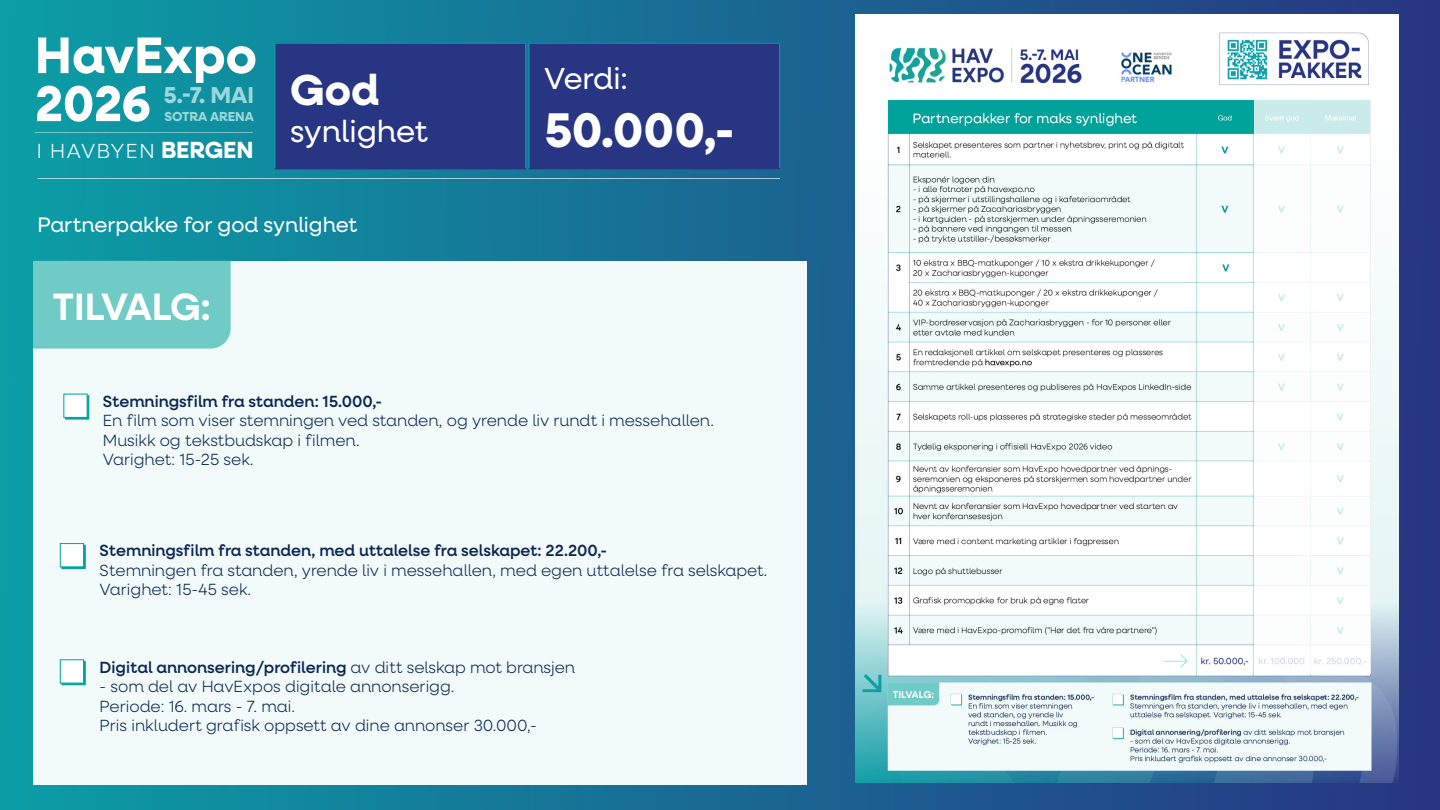
<style>
.page{position:relative;width:1440px;height:810px;background:#fff}
.page>*{position:absolute;margin:0;border:0;box-sizing:border-box;transform-origin:0 0}
.t1{font:700 51.6px "Neulis Neue";color:#fff}
.t2{font:700 48.82px "Neulis Neue";color:#fff}
.t3{font:700 43.5px "Neulis Neue";color:#fff}
.t4{font:600 38.25px "Neulis Neue";letter-spacing:-.02em;color:#fff}
.t5{font:30.9px "Neulis Neue";color:#fff}
.t6{font:30.45px "Neulis Neue";letter-spacing:-.015em;color:#fff}
.t7{font:700 23.1px "Neulis Neue";color:#9bd8db}
.t8{font:21.08px "Neulis Neue";color:#fff}
.t9{font:300 20.4px "Neulis Neue";letter-spacing:.08em;color:#fff}
.t10{font:300 16.2px/19.5px "Neulis Neue";color:#0c2653}
.t11{font:500 16.2px "Neulis Neue";color:#0c2653}
.t12{font:700 13.12px "Neulis Neue";color:#9bd8db}
.s1{font-size:50.62px;color:#fff}
.s2{font-weight:700;font-size:23.48px}
.s3{font-weight:300}
</style>
<div class="page">
<div style="left:0;top:0;width:1440px;height:810px;background:linear-gradient(to right,#0da0a6,#283683)"></div>
<hr style="left:35px;top:131px;width:218px;height:1px;background:#fff">
<hr style="left:38px;top:176px;width:742px;height:3px;background:#fff">
<div style="left:275px;top:43px;width:251px;height:126px;background:#283583"></div>
<hr style="left:274px;top:43px;width:252px;height:1px;background:#009b9f">
<hr style="left:525px;top:44px;width:1px;height:124px;background:#009b9f">
<hr style="left:274px;top:168px;width:252px;height:1px;background:#283583">
<hr style="left:274px;top:44px;width:1px;height:124px;background:#0ba0a6">
<div style="left:529px;top:43px;width:251px;height:126px;background:#283583"></div>
<hr style="left:529px;top:43px;width:251px;height:1px;background:#009b9f">
<hr style="left:779px;top:44px;width:1px;height:124px;background:#009b9f">
<hr style="left:529px;top:44px;width:1px;height:124px;background:#0ba0a6">
<img style="left:855px;top:14px;width:543px;height:769px">
<div style="left:1254px;top:98px;width:117px;height:576px;background:#fff"></div>
<svg style="left:862px;top:674px;width:19px;height:18px"></svg>
<div style="left:33px;top:261px;width:774px;height:523px;background:#f2fafa"></div>
<div style="left:33px;top:261px;width:198px;height:88px;background:#70cbc7"></div>
<svg style="left:65px;top:396px;width:24px;height:23px"></svg>
<div style="left:64px;top:394px;width:23px;height:24px;background:#fff"></div>
<div style="left:62px;top:545px;width:23px;height:24px;background:#00a39b"></div>
<div style="left:60px;top:543px;width:24px;height:24px;background:#fff;border:1px solid #00a39b"></div>
<div style="left:62px;top:661px;width:23px;height:24px;background:#09a69e"></div>
<div style="left:60px;top:660px;width:24px;height:23px;background:#fff"></div>
<h1 class="t1" style="left:35px;top:18px;width:224px">HavExpo</h1>
<h3 class="t7" style="left:35px;top:78px;width:221px"><span class="s1">2026</span> 5.-7. MAI</h3>
<p class="t12" style="left:165px;top:107px;width:91px">SOTRA ARENA</p>
<p class="t9" style="left:37px;top:138px;width:218px">I HAVBYEN <span class="s2">BERGEN</span></p>
<h3 class="t3" style="left:290px;top:59px;width:90px">God</h3>
<h3 class="t5" style="left:290px;top:110px;width:139px">synlighet</h3>
<h3 class="t8" style="left:38px;top:210px;width:321px">Partnerpakke for god synlighet</h3>
<h3 class="t4" style="left:52px;top:280px;width:160px">TILVALG:</h3>
<h3 class="t6" style="left:544px;top:57px;width:85px">Verdi:</h3>
<h2 class="t2" style="left:544px;top:96px;width:192px">50.000,-</h2>
<p class="t11" style="left:103px;top:390px;width:281px">Stemningsfilm fra standen: 15.000,-</p>
<p class="t10" style="left:103px;top:410px;width:613px">En film som viser stemningen ved standen, og yrende liv rundt i messehallen.<br>Musikk og tekstbudskap i filmen.<br>Varighet: 15-25 sek.</p>
<p class="t11" style="left:100px;top:539px;width:509px">Stemningsfilm fra standen, med uttalelse fra selskapet: 22.200,-</p>
<p class="t10" style="left:100px;top:559px;width:669px">Stemningen fra standen, yrende liv i messehallen, med egen uttalelse fra selskapet.<br>Varighet: 15-45 sek.</p>
<p class="t11" style="left:100px;top:656px;width:477px">Digital annonsering/profilering <span class="s3">av ditt selskap mot bransjen</span></p>
<p class="t10" style="left:100px;top:676px;width:439px">- som del av HavExpos digitale annonserigg.<br>Periode: 16. mars - 7. mai.<br>Pris inkludert grafisk oppsett av dine annonser 30.000,-</p>
</div>
